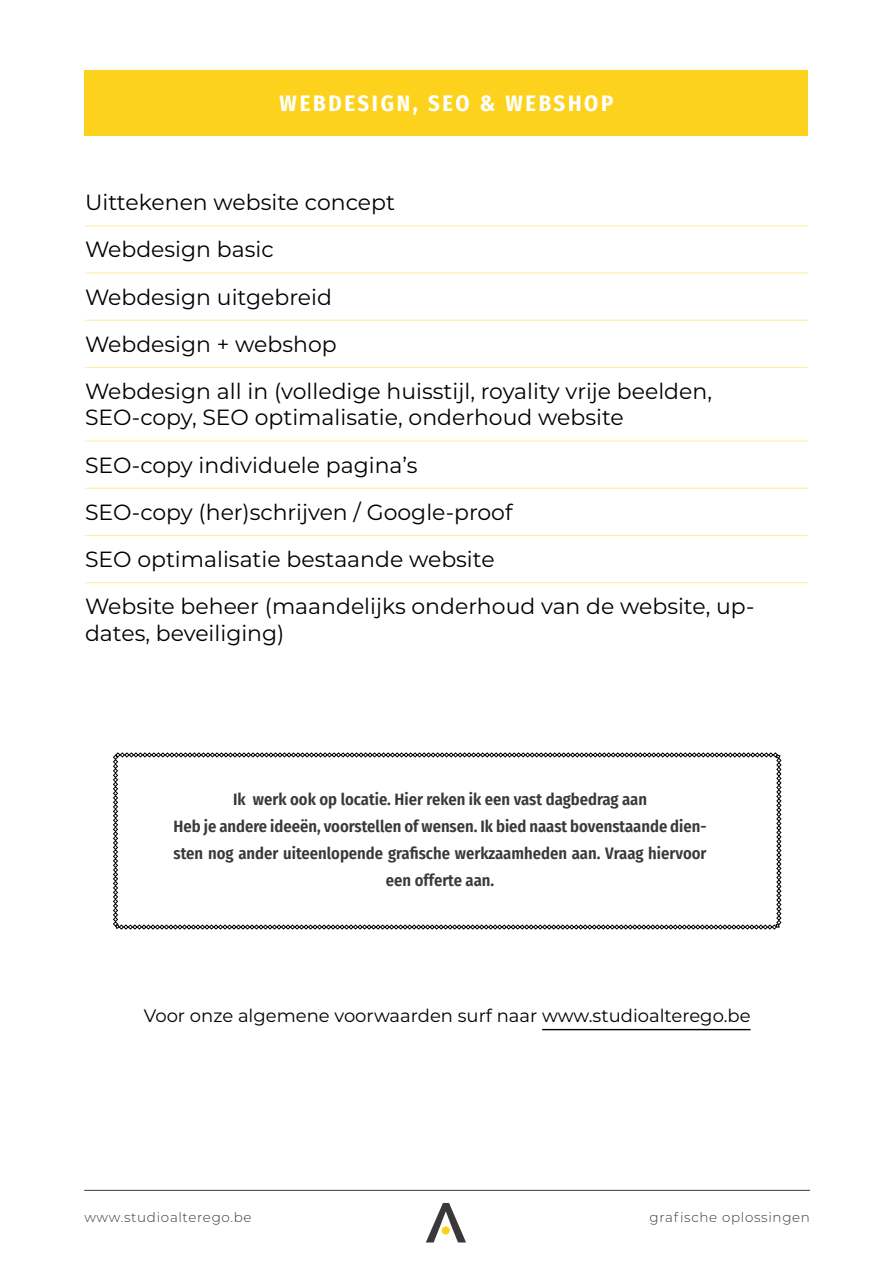
<style>
.page{position:relative;width:893px;height:1263px;background:#fff}
.page>*{position:absolute;margin:0;border:0;box-sizing:border-box;transform-origin:0 0}
.t1{font:700 22.5px "Fira Sans Condensed";letter-spacing:.12em;color:#fff}
.t2{font:21.9px/47.2px "Montserrat";color:#000}
.t3{font:18px "Montserrat";color:#000}
.t4{font:600 16.5px/27px "Fira Sans Condensed";color:#3a3838;text-align:center}
.t5{font:300 13.5px "Montserrat";letter-spacing:.05em;color:#3a3838}
</style>
<div class="page">
<hr style="left:84px;top:1190px;width:726px;height:1px;background:#3a3838">
<div style="left:84px;top:70px;width:724px;height:66px;background:#fcd21d"></div>
<svg style="left:426px;top:1203px;width:40px;height:39px"></svg>
<hr style="left:85px;top:225px;width:723px;height:1px;background:#feeda7">
<hr style="left:85px;top:272px;width:723px;height:2px;background:#feeda7">
<hr style="left:85px;top:320px;width:723px;height:1px;background:#feeda7">
<hr style="left:85px;top:367px;width:723px;height:1px;background:#feeda7">
<hr style="left:85px;top:440px;width:723px;height:2px;background:#feeda7">
<hr style="left:85px;top:488px;width:723px;height:1px;background:#feeda7">
<hr style="left:85px;top:535px;width:723px;height:1px;background:#feeda7">
<hr style="left:85px;top:582px;width:723px;height:1px;background:#feeda7">
<hr style="left:542px;top:1029px;width:209px;height:1px;background:#000">
<svg style="left:113px;top:752px;width:668px;height:177px"></svg>
<p class="t1" style="left:280px;top:85px;width:335px">WEBDESIGN, SEO &amp; WEBSHOP</p>
<p class="t2" style="left:85px;top:178px;width:628px">Uittekenen website concept<br>Webdesign basic<br>Webdesign uitgebreid<br>Webdesign + webshop<br>Webdesign all in (volledige huisstijl, royality vrije beelden,</p>
<p class="t2" style="left:85px;top:393px;width:671px">SEO-copy, SEO optimalisatie, onderhoud website<br>SEO-copy individuele pagina’s<br>SEO-copy (her)schrijven / Google-proof<br>SEO optimalisatie bestaande website<br>Website beheer (maandelijks onderhoud van de website, up-</p>
<p class="t2" style="left:85px;top:608px;width:201px">dates, beveiliging)</p>
<p class="t4" style="left:174px;top:785px;width:534px">Ik werk ook op locatie. Hier reken ik een vast dagbedrag aan<br>Heb je andere ideeën, voorstellen of wensen. Ik bied naast bovenstaande dien&shy;sten nog ander uiteenlopende grafische werkzaamheden aan. Vraag hiervoor een offerte aan.</p>
<p class="t3" style="left:144px;top:1003px;width:608px">Voor onze algemene voorwaarden surf naar www.studioalterego.be</p>
<p class="t5" style="left:84px;top:1208px;width:169px">www.studioalterego.be</p>
<p class="t5" style="left:649px;top:1208px;width:162px">grafische oplossingen</p>
</div>
